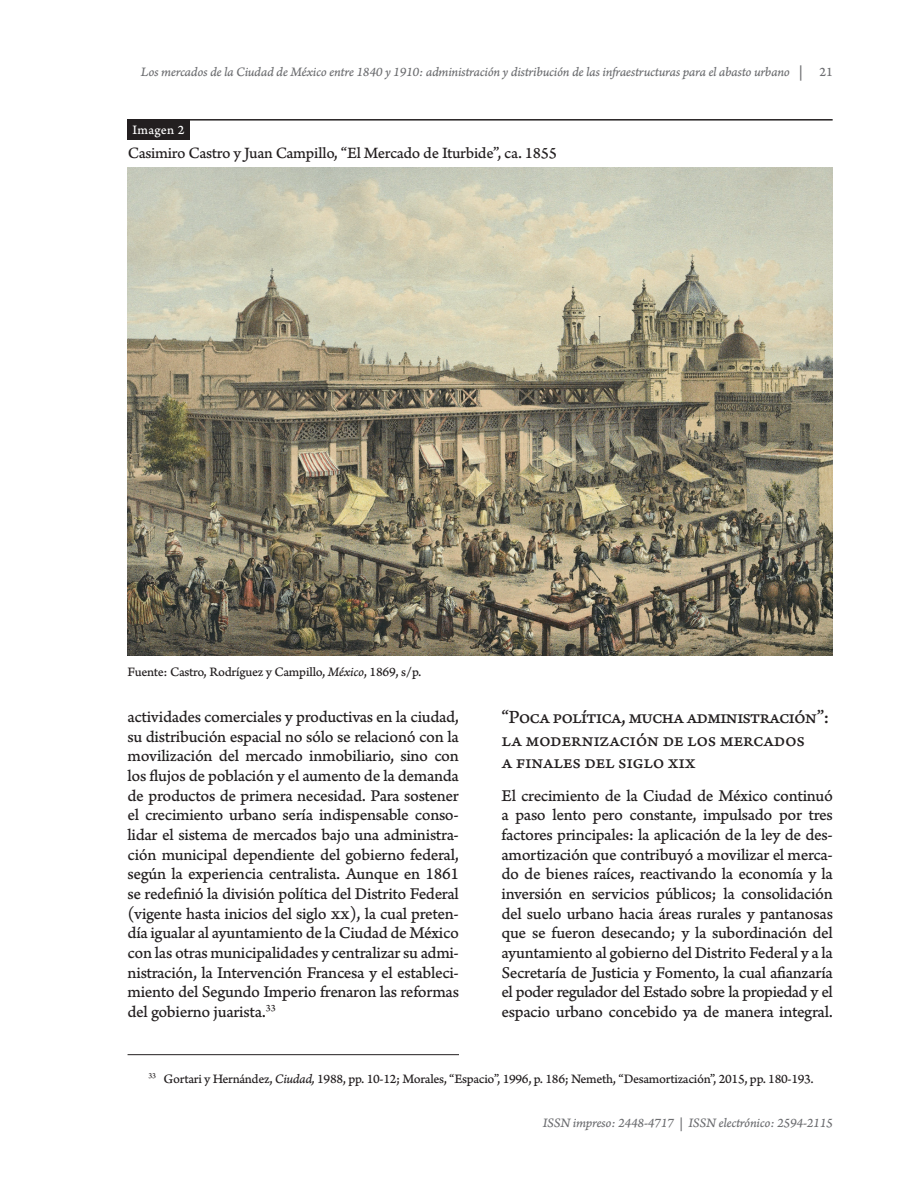
<style>
.page{position:relative;width:918px;height:1188px;background:#fff}
.page>*{position:absolute;margin:0;border:0;box-sizing:border-box;transform-origin:0 0}
.Titulo{font:19.5px/22.5px "Arno Pro Caption";letter-spacing:-.03em;color:#231f20}
.Texto{font:17.25px/19.6px "Arno Pro Caption";letter-spacing:-.025em;color:#231f20;text-align:justify}
.Texto_sin_tabulacion{font:17.25px/19.6px "Arno Pro Caption";letter-spacing:-.025em;color:#231f20;text-align:justify}
.texto_imagen{font:16.5px "Arno Pro Caption";letter-spacing:-.03em;color:#231f20}
.t1{font:13.5px "Arno Pro Italic Caption";letter-spacing:-.025em;color:#6c6d70}
.Nota_al_pie{font:13.5px "Arno Pro Caption";letter-spacing:-.025em;color:#231f20}
.fuente_imagen{font:13.5px "Arno Pro Caption";letter-spacing:-.02em;color:#231f20}
.Numero_de_tabla{font:13.5px "Arno Pro Caption";color:#fff}
.s1{font-family:"Arno Pro Caption";font-size:15px}
.s2{font-family:"Arno Pro Caption"}
.s3{font-family:"Arno Pro Italic Caption"}
</style>
<div class="page">
<hr style="left:128px;top:1054px;width:331px;height:1px;background:#231f20">
<img style="left:128px;top:168px;width:705px;height:487px">
<hr style="left:128px;top:119px;width:705px;height:2px;background:#231f20">
<div style="left:128px;top:119px;width:62px;height:21px;background:#231f20"></div>
<p class="t1" style="left:141px;top:64px;width:694px">Los mercados de la Ciudad de México entre 1840 y 1910: administración y distribución de las infraestructuras para el abasto urbano <span class="s1">|</span> <span class="s2">21</span></p>
<p class="Numero_de_tabla" style="left:133px;top:122px;width:53px">Imagen 2</p>
<p class="texto_imagen" style="left:128px;top:143px;width:431px">Casimiro Castro y Juan Campillo, “El Mercado de Iturbide”, ca. 1855</p>
<p class="fuente_imagen" style="left:128px;top:664px;width:295px">Fuente: Castro, Rodríguez y Campillo, <span class="s3">México</span>, 1869, s/p.</p>
<p class="Texto" style="left:128px;top:708px;width:333px">actividades comerciales y productivas en la ciudad, su distribución espacial no sólo se relacionó con la movilización del mercado inmobiliario, sino con los flujos de población y el aumento de la demanda de productos de primera necesidad. Para sostener el crecimiento urbano sería indispensable conso&shy;lidar el sistema de mercados bajo una administra&shy;ción municipal dependiente del gobierno federal, según la experiencia centralista. Aunque en 1861 se redefinió la división política del Distrito Federal (vigente hasta inicios del siglo xx), la cual preten&shy;día igualar al ayuntamiento de la Ciudad de México con las otras municipalidades y centralizar su admi&shy;nistración, la Intervención Francesa y el estableci&shy;miento del Segundo Imperio frenaron las reformas del gobierno juarista.<sup>33</sup></p>
<p class="Titulo" style="left:502px;top:707px;width:329px">“Poca política, mucha administración”: la modernización de los mercados</p>
<p class="Titulo" style="left:502px;top:752px;width:196px">a finales del siglo xix</p>
<p class="Texto_sin_tabulacion" style="left:502px;top:786px;width:333px">El crecimiento de la Ciudad de México continuó a paso lento pero constante, impulsado por tres factores principales: la aplicación de la ley de des&shy;amortización que contribuyó a movilizar el merca&shy;do de bienes raíces, reactivando la economía y la inversión en servicios públicos; la consolidación del suelo urbano hacia áreas rurales y pantanosas que se fueron desecando; y la subordinación del ayuntamiento al gobierno del Distrito Federal y a la Secretaría de Justicia y Fomento, la cual afianzaría el poder regulador del Estado sobre la propiedad y el espacio urbano concebido ya de manera integral.</p>
<p class="Nota_al_pie" style="left:149px;top:1071px;width:667px"><sup>33</sup> Gortari y Hernández, <span class="s3">Ciudad,</span> 1988, pp. 10-12; Morales, “Espacio”, 1996, p. 186; Nemeth, “Desamortización”, 2015, pp. 180-193.</p>
<p class="t1" style="left:543px;top:1115px;width:292px">ISSN impreso: 2448-4717 | ISSN electrónico: 2594-2115</p>
</div>
